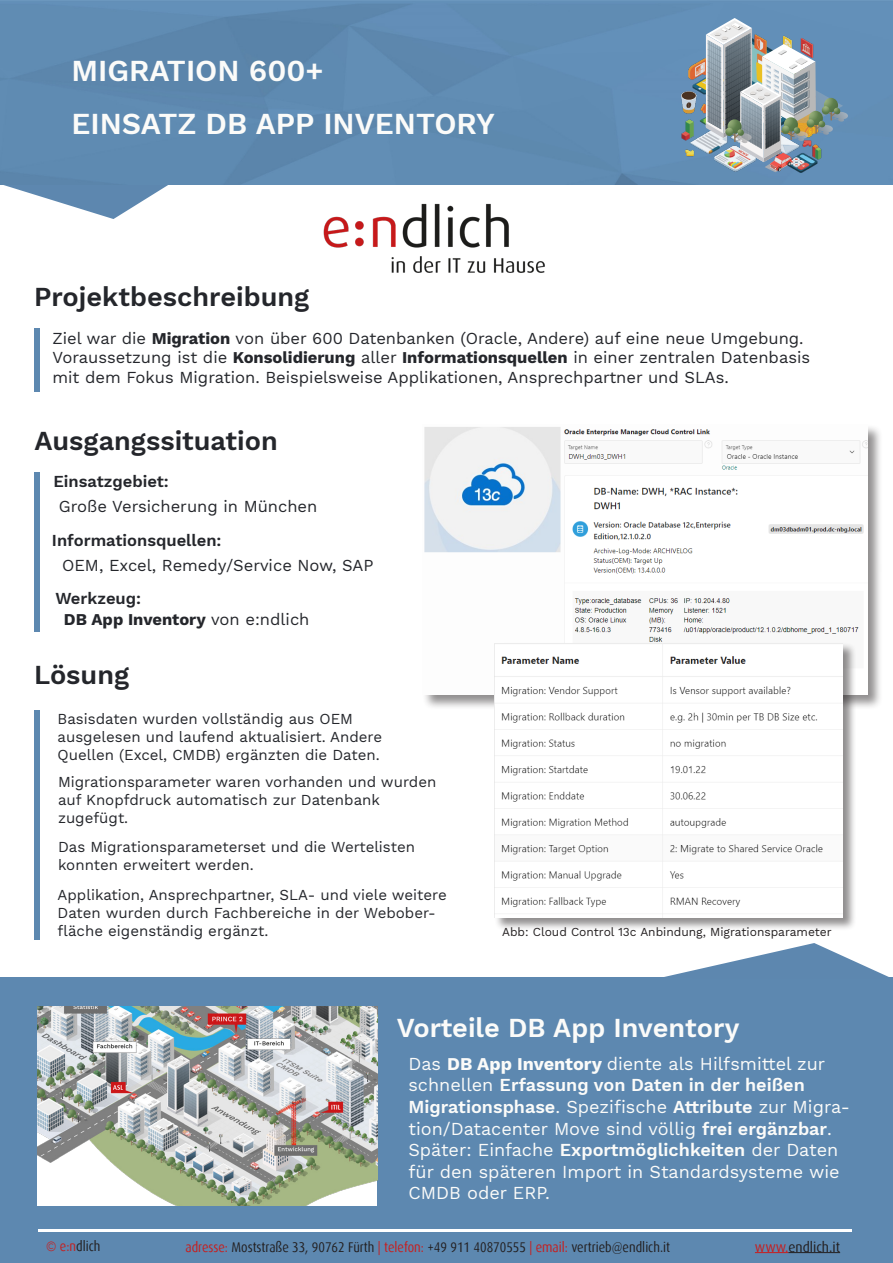
<style>
.page{position:relative;width:893px;height:1263px;background:#fff}
.page>*{position:absolute;margin:0;border:0;box-sizing:border-box;transform-origin:0 0}
.t1{font:600 30px "Work Sans";color:#fbfbf9}
.t2{font:600 27px "Work Sans";color:#24262b}
.t3{font:600 27px "Work Sans";color:#fbfbf9}
.t4{font:18px/21.6px "Work Sans";color:#fbfbf9}
.t5{font:16.5px/19.8px "Work Sans";color:#24262b}
.t6{font:600 16.5px "Work Sans";color:#24262b}
.t7{font:700 16.5px "Work Sans";color:#24262b}
.t8{font:15px/18px "Work Sans";color:#24262b}
.t9{font:14.1px "Dax";color:#231f20;scale:.88 1}
.t10{font:14.1px "Dax";color:#231f20;scale:.95 1}
.t11{font:12px "Work Sans";color:#231f20}
.s1{font-weight:700}
.s2{font-weight:400}
.s3{font-weight:600}
.s4{font-size:13.5px;color:#c71e1e}
.s5{color:#c71e1e}
</style>
<div class="page">
<div style="left:1px;top:977px;width:892px;height:286px;background:#5d88b0"></div>
<img style="left:37px;top:1007px;width:340px;height:198px">
<svg style="left:664px;top:943px;width:225px;height:34px"></svg>
<hr style="left:38px;top:1230px;width:814px;height:2px;background:#fff">
<hr style="left:755px;top:1252px;width:33px;height:1px;background:#c71e1e">
<hr style="left:788px;top:1252px;width:52px;height:1px;background:#231f20">
<svg style="left:4px;top:185px;width:164px;height:34px"></svg>
<div style="left:0;top:0;width:892px;height:185px;background:#608cb3"></div>
<img style="left:662px;top:34px;width:177px;height:139px">
<img style="left:323px;top:203px;width:222px;height:70px">
<div style="left:422px;top:424px;width:462px;height:286px;background:#231f20;opacity:.5"></div>
<img style="left:423px;top:424px;width:445px;height:270px">
<div style="left:494px;top:642px;width:363px;height:289px;background:#231f20;opacity:.5"></div>
<img style="left:495px;top:643px;width:348px;height:274px">
<div style="left:34px;top:328px;width:6px;height:64px;background:#5d88b0"></div>
<div style="left:34px;top:472px;width:5px;height:159px;background:#5d88b0"></div>
<div style="left:34px;top:710px;width:5px;height:230px;background:#5d88b0"></div>
<img style="left:706px;top:18px;width:143px;height:154px">
<p class="t1" style="left:71px;top:53px;width:254px">MIGRATION 600+</p>
<p class="t1" style="left:71px;top:106px;width:425px">EINSATZ DB APP INVENTORY</p>
<p class="t2" style="left:34px;top:281px;width:277px">Projektbeschreibung</p>
<p class="t5" style="left:52px;top:329px;width:759px">Ziel war die <span class="s1">Migration</span> von über 600 Datenbanken (Oracle, Andere) auf eine neue Umgebung.<br>Voraussetzung ist die <span class="s1">Konsolidierung</span> aller <span class="s1">Informationsquellen</span> in einer zentralen Datenbasis mit dem Fokus Migration. Beispielsweise Applikationen, Ansprechpartner und SLAs.</p>
<p class="t2" style="left:35px;top:425px;width:245px">Ausgangssituation</p>
<p class="t6" style="left:54px;top:472px;width:117px">Einsatzgebiet:</p>
<p class="t5" style="left:59px;top:497px;width:260px">Große Versicherung in München</p>
<p class="t6" style="left:52px;top:530px;width:171px">Informationsquellen:</p>
<p class="t5" style="left:62px;top:556px;width:313px">OEM, Excel, Remedy/Service Now, SAP</p>
<p class="t6" style="left:55px;top:589px;width:87px">Werkzeug:</p>
<p class="t7" style="left:64px;top:610px;width:247px">DB App Inventory <span class="s2">von e:ndlich</span></p>
<p class="t2" style="left:34px;top:659px;width:97px">Lösung</p>
<p class="t8" style="left:58px;top:710px;width:326px">Basisdaten wurden vollständig aus OEM ausgelesen und laufend aktualisiert. Andere<br>Quellen (Excel, CMDB) ergänzten die Daten.</p>
<p class="t8" style="left:58px;top:774px;width:380px">Migrationsparameter waren vorhanden und wurden auf Knopfdruck automatisch zur Datenbank zugefügt.</p>
<p class="t8" style="left:58px;top:839px;width:359px">Das Migrationsparameterset und die Wertelisten konnten erweitert werden.</p>
<p class="t8" style="left:58px;top:886px;width:391px">Applikation, Ansprechpartner, SLA- und viele weitere<br>Daten wurden durch Fachbereiche in der Webober&shy;fläche eigenständig ergänzt.</p>
<p class="t11" style="left:502px;top:925px;width:331px">Abb: Cloud Control 13c Anbindung, Migrationsparameter</p>
<p class="t3" style="left:397px;top:1012px;width:344px">Vorteile DB App Inventory</p>
<p class="t4" style="left:408px;top:1053px;width:443px">Das <span class="s1">DB App Inventory</span> diente als Hilfsmittel zur schnellen <span class="s3">Erfassung von Daten in der heißen Migrationsphase</span>. Spezifische <span class="s3">Attribute</span> zur Migra&shy;tion/Datacenter Move sind völlig <span class="s3">frei ergänzbar</span>.<br>Später: Einfache <span class="s3">Exportmöglichkeiten</span> der Daten für den späteren Import in Standardsysteme wie CMDB oder ERP.</p>
<p class="t9" style="left:46px;top:1238px;width:63px"><span class="s4">©</span> <span class="s5">e:n</span>dlich</p>
<p class="t9" style="left:186px;top:1239px;width:552px"><span class="s5">adresse:</span> Moststraße 33, 90762 Fürth <span class="s5">| telefon:</span> +49 911 40870555 <span class="s5">| email:</span> vertrieb@endlich.it</p>
<p class="t10" style="left:755px;top:1239px;width:91px"><span class="s5">www.</span>endlich.it</p>
</div>
